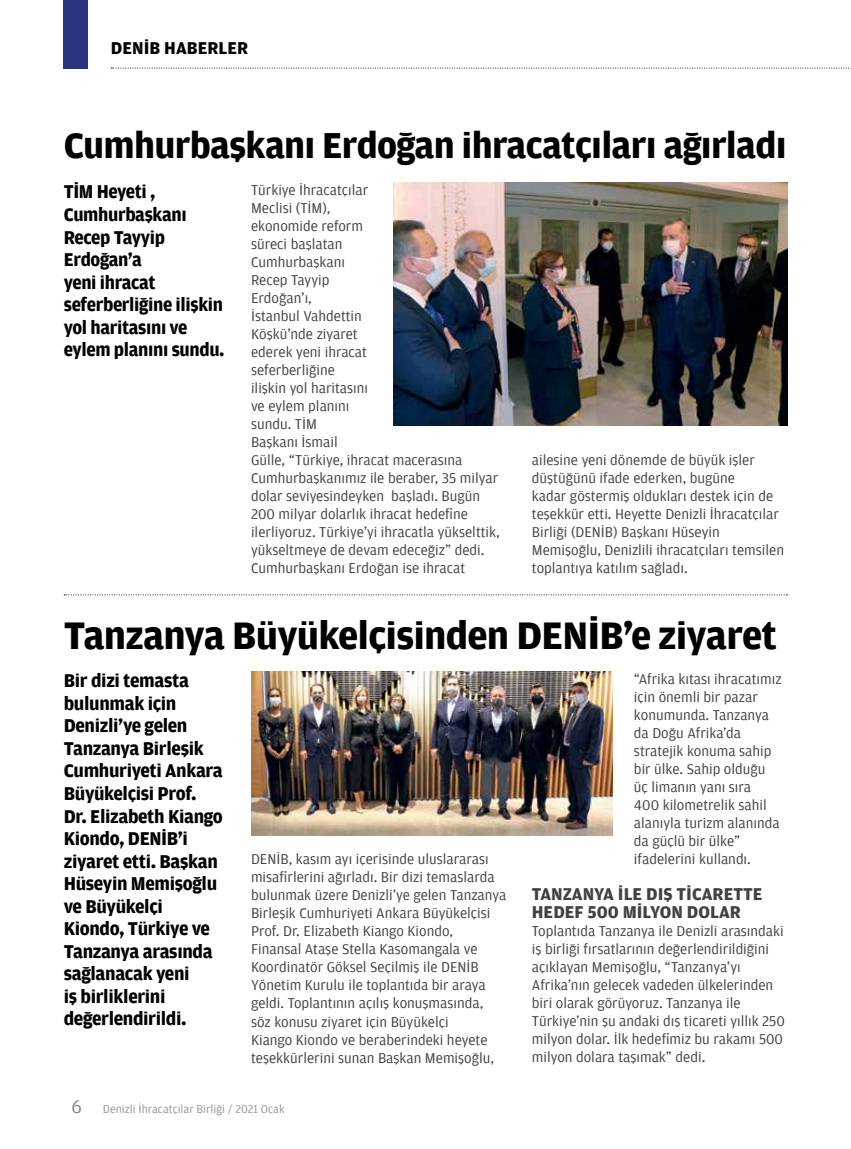
<style>
.page{position:relative;width:851px;height:1149px;background:#fff}
.page>*{position:absolute;margin:0;border:0;box-sizing:border-box;transform-origin:0 0}
.t1{font:700 40.35px "Amplitude Bold Z";letter-spacing:-.02em;color:#000}
.t2{font:700 37.95px "Amplitude Bold Z";letter-spacing:-.02em;color:#000}
.t3{font:700 19.5px/22.5px "Amplitude Bold Z";letter-spacing:-.02em;color:#000}
.t4{font:700 19.5px/22.5px "Amplitude Bold Z";letter-spacing:-.02em;color:#000;scale:.95 1}
.t5{font:700 18px/18px "Amplitude Bold Z";color:#414042}
.t6{font:700 18px "Amplitude Bold Z";color:#000}
.t7{font:15px/18px "Amplitude Book Z";color:#414042}
.t8{font:12px "Amplitude Book Z";color:#939598}
.s1{font-size:19.5px;color:#808285}
</style>
<div class="page">
<div style="left:64px;top:0;width:24px;height:68px;background:#2a3580"></div>
<svg style="left:111px;top:68px;width:740px;height:1px"></svg>
<svg style="left:64px;top:594px;width:723px;height:1px"></svg>
<img style="left:393px;top:183px;width:394px;height:242px">
<img style="left:251px;top:671px;width:361px;height:164px">
<p class="t6" style="left:111px;top:38px;width:139px">DENİB HABERLER</p>
<h2 class="t2" style="left:64px;top:124px;width:724px">Cumhurbaşkanı Erdoğan ihracatçıları ağırladı</h2>
<h3 class="t4" style="left:64px;top:181px;width:171px">TİM Heyeti ,<br>Cumhurbaşkanı<br>Recep Tayyip<br>Erdoğan’a<br>yeni ihracat seferberliğine ilişkin yol haritasını ve eylem planını sundu.</h3>
<p class="t7" style="left:251px;top:181px;width:250px">Türkiye İhracatçılar<br>Meclisi (TİM),<br>ekonomide reform<br>süreci başlatan<br>Cumhurbaşkanı<br>Recep Tayyip<br>Erdoğan’ı,<br>İstanbul Vahdettin<br>Köşkü’nde ziyaret<br>ederek yeni ihracat<br>seferberliğine<br>ilişkin yol haritasını<br>ve eylem planını<br>sundu. TİM<br>Başkanı İsmail<br>Gülle, “Türkiye, ihracat macerasına<br>Cumhurbaşkanımız ile beraber, 35 milyar dolar seviyesindeyken başladı. Bugün<br>200 milyar dolarlık ihracat hedefine ilerliyoruz. Türkiye’yi ihracatla yükselttik, yükseltmeye de devam edeceğiz” dedi.<br>Cumhurbaşkanı Erdoğan ise ihracat</p>
<p class="t7" style="left:531px;top:451px;width:254px">ailesine yeni dönemde de büyük işler düştüğünü ifade ederken, bugüne<br>kadar göstermiş oldukları destek için de teşekkür etti. Heyette Denizli İhracatçılar Birliği (DENİB) Başkanı Hüseyin Memişoğlu, Denizlili ihracatçıları temsilen toplantıya katılım sağladı.</p>
<h1 class="t1" style="left:64px;top:612px;width:714px">Tanzanya Büyükelçisinden DENİB’e ziyaret</h1>
<p class="t3" style="left:64px;top:669px;width:160px">Bir dizi temasta bulunmak için<br>Denizli’ye gelen<br>Tanzanya Birleşik<br>Cumhuriyeti Ankara<br>Büyükelçisi Prof.<br>Dr. Elizabeth Kiango<br>Kiondo, DENİB’i ziyaret etti. Başkan<br>Hüseyin Memişoğlu ve Büyükelçi<br>Kiondo, Türkiye ve<br>Tanzanya arasında sağlanacak yeni<br>iş birliklerini değerlendirildi.</p>
<p class="t7" style="left:251px;top:850px;width:257px">DENİB, kasım ayı içerisinde uluslararası misafirlerini ağırladı. Bir dizi temaslarda bulunmak üzere Denizli’ye gelen Tanzanya Birleşik Cumhuriyeti Ankara Büyükelçisi Prof. Dr. Elizabeth Kiango Kiondo, Finansal Ataşe Stella Kasomangala ve Koordinatör Göksel Seçilmiş ile DENİB Yönetim Kurulu ile toplantıda bir araya geldi. Toplantının açılış konuşmasında, söz konusu ziyaret için Büyükelçi<br>Kiango Kiondo ve beraberindeki heyete teşekkürlerini sunan Başkan Memişoğlu,</p>
<p class="t8" style="left:71px;top:1101px;width:215px"><span class="s1">6</span> Denizli İhracatçılar Birliği / 2021 Ocak</p>
<p class="t7" style="left:634px;top:669px;width:149px">“Afrika kıtası ihracatımız için önemli bir pazar konumunda. Tanzanya da Doğu Afrika’da stratejik konuma sahip bir ülke. Sahip olduğu üç limanın yanı sıra<br>400 kilometrelik sahil alanıyla turizm alanında da güçlü bir ülke” ifadelerini kullandı.</p>
<p class="t5" style="left:531px;top:884px;width:232px">TANZANYA İLE DIŞ TİCARETTE<br>HEDEF 500 MİLYON DOLAR</p>
<p class="t7" style="left:531px;top:921px;width:254px">Toplantıda Tanzanya ile Denizli arasındaki iş birliği fırsatlarının değerlendirildiğini açıklayan Memişoğlu, “Tanzanya’yı Afrika’nın gelecek vadeden ülkelerinden biri olarak görüyoruz. Tanzanya ile Türkiye’nin şu andaki dış ticareti yıllık 250 milyon dolar. İlk hedefimiz bu rakamı 500 milyon dolara taşımak” dedi.</p>
</div>
